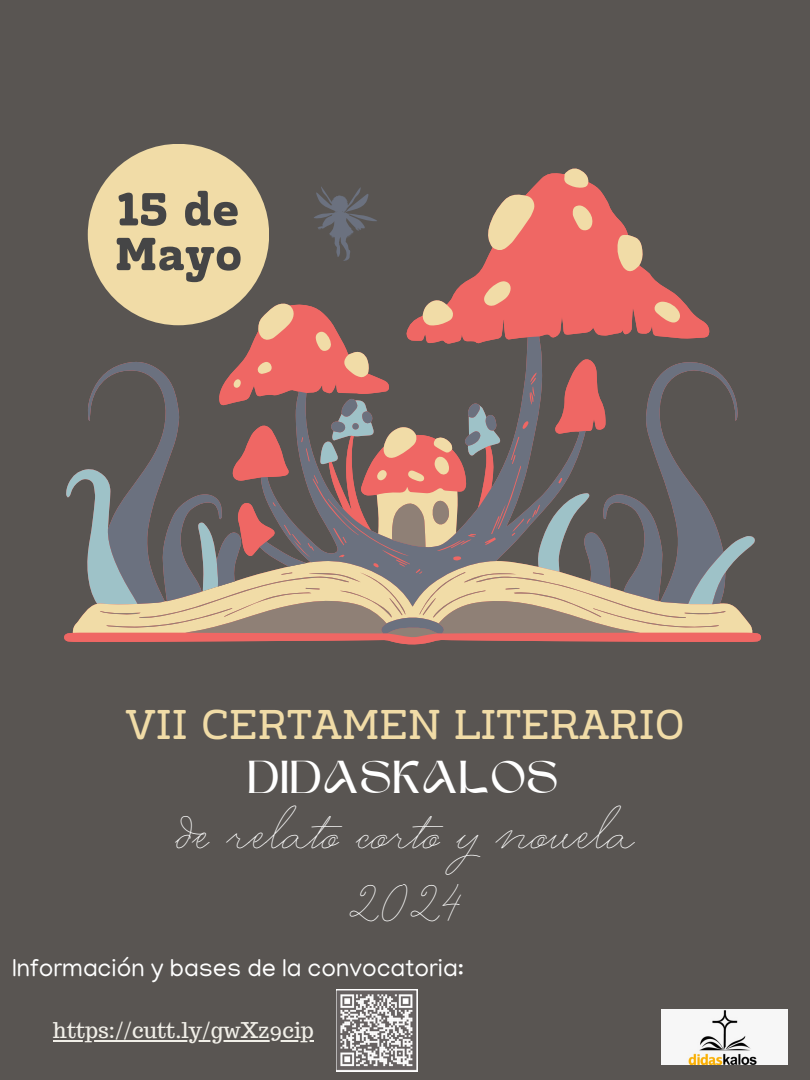
<style>
.page{position:relative;width:810px;height:1080px;background:#595552}
.page>*{position:absolute;margin:0;border:0;box-sizing:border-box;transform-origin:0 0}
.t1{font:700 51.31px/44.8px "Monradok";color:#454546}
.t2{font:46.12px "Monradok";color:#f1dca7}
.t3{font:46.12px "SEGO";color:#fff}
.t4{font:34.56px/73.1px "Sulat Rizal";color:#fff;text-align:center}
.t5{font:25.06px "Manjari";color:#fff}
.t6{font:21.25px "Trocchi";color:#f1efe8}
</style>
<div class="page">
<svg style="left:64px;top:477px;width:697px;height:167px"></svg>
<svg style="left:73px;top:167px;width:679px;height:466px"></svg>
<svg style="left:100px;top:633px;width:626px;height:5px;background:#e96864"></svg>
<svg style="left:88px;top:336px;width:650px;height:297px"></svg>
<div style="left:88px;top:144px;width:181px;height:181px;background:#f1dca7;border-radius:50%"></div>
<svg style="left:313px;top:185px;width:65px;height:76px"></svg>
<img style="left:337px;top:989px;width:81px;height:83px">
<img style="left:662px;top:1010px;width:126px;height:54px">
<hr style="left:53px;top:1040px;width:261px;height:2px;background:#f1efe8">
<h4 class="t1" style="left:115px;top:185px;width:129px">15 de<br>Mayo</h4>
<p class="t2" style="left:125px;top:696px;width:561px">VII CERTAMEN LITERARIO</p>
<h2 class="t3" style="left:249px;top:759px;width:313px">DIDASKALOS</h2>
<h2 class="t4" style="left:176px;top:799px;width:460px">de relato corto y novela<br>2024</h2>
<h3 class="t5" style="left:12px;top:958px;width:453px">Información y bases de la convocatoria:</h3>
<p class="t6" style="left:53px;top:1017px;width:262px">https://cutt.ly/gwXz9cip</p>
</div>
